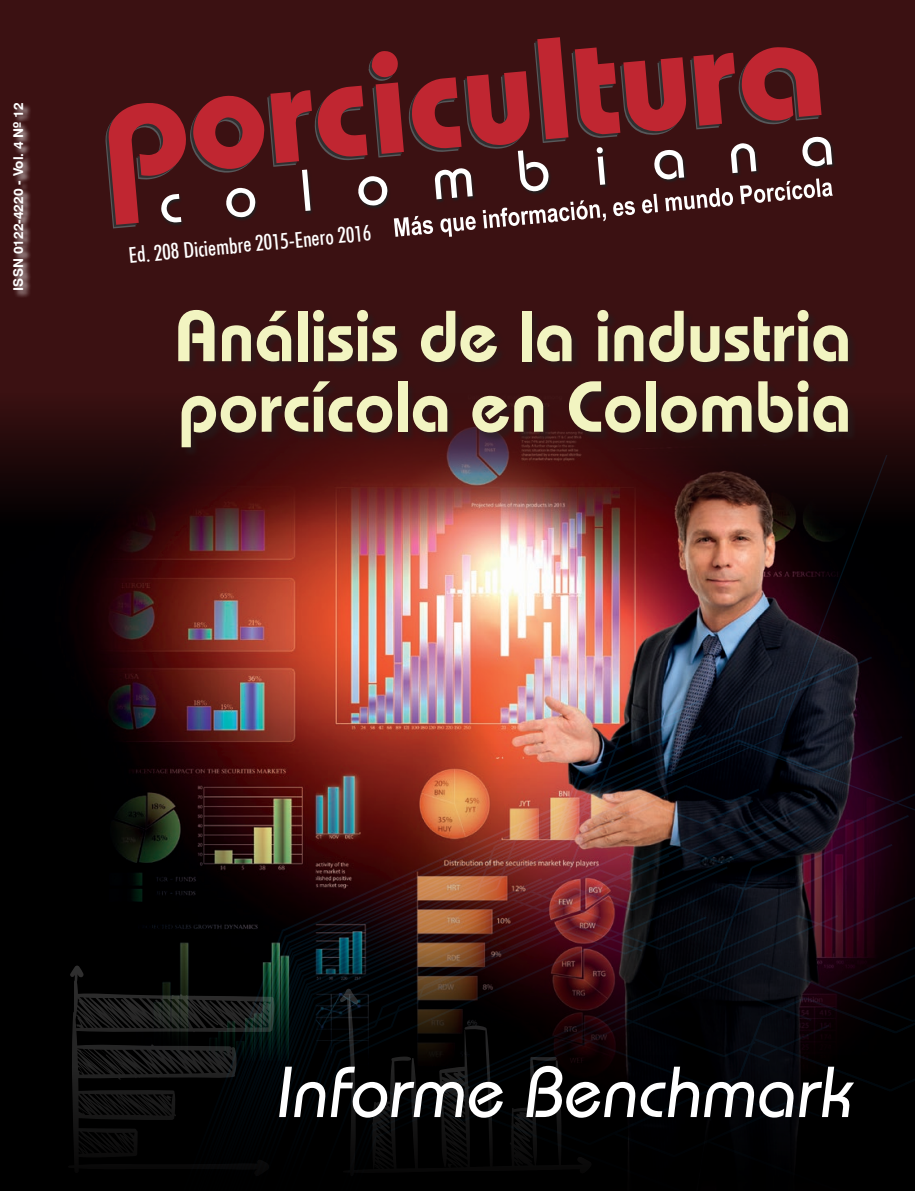
<style>
.page{position:relative;width:915px;height:1191px;background:#fff}
.page>*{position:absolute;margin:0;border:0;box-sizing:border-box;transform-origin:0 0}
.t1{font:600 72px/70.5px "Bauhaus";color:#f2f4c1}
.t2{font:500 72px "Bauhaus IT Cby BT";color:#fff}
.t3{font:500 condensed 21.75px "Futura BT";color:#fff}
.t4{font:700 13.5px "Swiss 721 BT";color:#fff}
</style>
<div class="page">
<div style="left:0;top:0;width:914px;height:537px;background:#3b1112"></div>
<svg style="left:108px;top:37px;width:713px;height:188px"></svg>
<svg style="left:393px;top:178px;width:439px;height:59px"></svg>
<img style="left:0;top:414px;width:914px;height:640px">
<div style="left:179px;top:311px;width:678px;height:146px;background:#231f20;opacity:.5"></div>
<svg style="left:0;top:1054px;width:914px;height:137px;background:#030304"></svg>
<div style="left:13px;top:103px;width:19px;height:196px;background:#fff;opacity:.75"></div>
<p class="t4" style="left:10px;top:291px;width:190px;rotate:-90deg">ISSN 0122-4220 - Vol. 4 Nº 12</p>
<p class="t3" style="left:128px;top:241px;width:245px;rotate:-5deg">Ed. 208 Diciembre 2015-Enero 2016</p>
<p class="t1" style="left:174px;top:300px;width:678px">Análisis de la industria porcícola en Colombia</p>
<p class="t2" style="left:274px;top:1047px;width:588px">Informe Benchmark</p>
</div>
